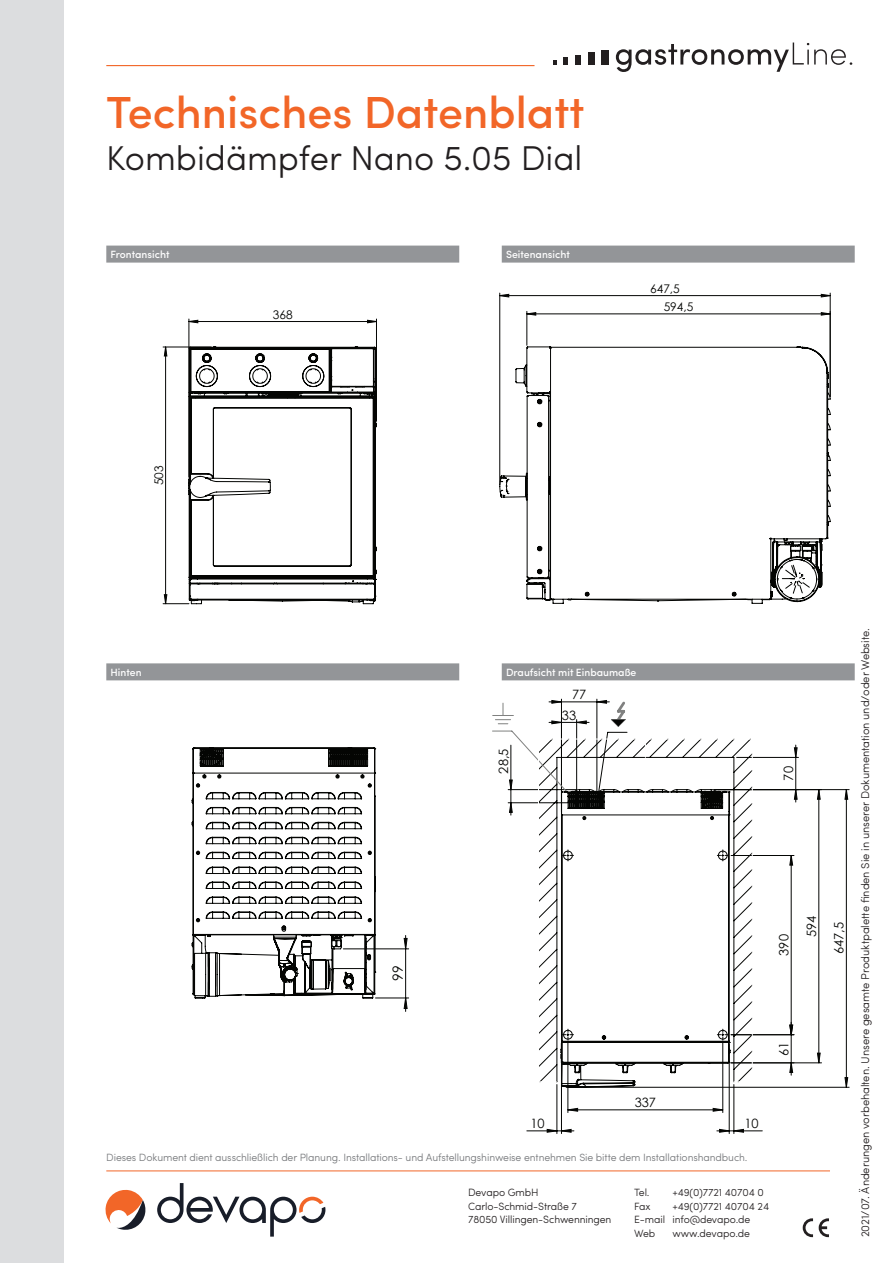
<style>
.page{position:relative;width:893px;height:1263px;background:#fff}
.page>*{position:absolute;margin:0;border:0;box-sizing:border-box;transform-origin:0 0}
.t1{font:500 45px "Sofia Pro";color:#f26628}
.t2{font:300 34.5px "Sofia Pro";color:#231f20}
.t3{font:13.95px "Century Gothic";color:#040503}
.t4{font:12.9px/27.6px "Century Gothic";color:#040503}
.t5{font:11.85px "Century Gothic";color:#040503}
.t6{font:300 11.25px "Sofia Pro";letter-spacing:-.01em;color:#231f20}
.t7{font:300 10.65px/13.5px "Sofia Pro";letter-spacing:-.01em;color:#231f20}
.t8{font:300 10.5px "Sofia Pro";letter-spacing:-.01em;color:#76787b}
.t9{font:300 10.5px/13.5px "Sofia Pro";letter-spacing:-.01em;color:#231f20}
.t10{font:500 10.5px "Sofia Pro";color:#fff}
</style>
<div class="page">
<div style="left:0;top:0;width:64px;height:1263px;background:#dcdddf"></div>
<svg style="left:616px;top:43px;width:236px;height:29px"></svg>
<svg style="left:553px;top:60px;width:4px;height:5px"></svg>
<div style="left:563px;top:57px;width:5px;height:8px;background:#231f20"></div>
<div style="left:575px;top:55px;width:6px;height:10px;background:#231f20"></div>
<div style="left:588px;top:52px;width:6px;height:13px;background:#231f20"></div>
<div style="left:601px;top:50px;width:8px;height:15px;background:#231f20"></div>
<hr style="left:106px;top:65px;width:428px;height:1px;background:#f26628">
<svg style="left:803px;top:1218px;width:26px;height:19px"></svg>
<hr style="left:106px;top:1171px;width:724px;height:1px;background:#f26628">
<svg style="left:157px;top:1183px;width:168px;height:53px"></svg>
<svg style="left:106px;top:1189px;width:40px;height:41px"></svg>
<svg style="left:106px;top:246px;width:749px;height:17px;background:#9b9da0"></svg>
<svg style="left:106px;top:663px;width:749px;height:17px;background:#9b9da0"></svg>
<hr style="left:146px;top:694px;width:249px;height:1px;background:#f47f44">
<hr style="left:146px;top:302px;width:249px;height:1px;background:#f47f44">
<hr style="left:189px;top:319px;width:1px;height:158px;background:#040503">
<hr style="left:376px;top:319px;width:1px;height:102px;background:#040503">
<svg style="left:188px;top:320px;width:188px;height:3px"></svg>
<svg style="left:192px;top:346px;width:185px;height:258px"></svg>
<svg style="left:163px;top:346px;width:29px;height:258px"></svg>
<hr style="left:484px;top:270px;width:361px;height:1px;background:#f47f44">
<hr style="left:830px;top:293px;width:1px;height:104px;background:#040503">
<hr style="left:499px;top:293px;width:1px;height:191px;background:#040503">
<hr style="left:527px;top:311px;width:1px;height:34px;background:#040503">
<svg style="left:499px;top:294px;width:332px;height:3px"></svg>
<svg style="left:526px;top:312px;width:305px;height:4px"></svg>
<svg style="left:499px;top:346px;width:332px;height:258px"></svg>
<hr style="left:892px;top:997px;width:1px;height:46px;background:#040503">
<hr style="left:574px;top:1087px;width:275px;height:1px;background:#040503">
<hr style="left:714px;top:789px;width:135px;height:1px;background:#040503">
<hr style="left:731px;top:1062px;width:90px;height:1px;background:#040503">
<hr style="left:557px;top:1084px;width:1px;height:49px;background:#040503">
<hr style="left:561px;top:1044px;width:1px;height:89px;background:#040503">
<hr style="left:527px;top:1130px;width:30px;height:1px;background:#040503">
<hr style="left:729px;top:1044px;width:1px;height:89px;background:#040503">
<hr style="left:734px;top:1084px;width:1px;height:49px;background:#040503">
<svg style="left:743px;top:1130px;width:19px;height:1px"></svg>
<hr style="left:752px;top:739px;width:1px;height:343px;background:#fff">
<svg style="left:844px;top:789px;width:6px;height:299px"></svg>
<svg style="left:817px;top:790px;width:4px;height:273px"></svg>
<svg style="left:547px;top:738px;width:196px;height:394px"></svg>
<svg style="left:509px;top:748px;width:288px;height:287px"></svg>
<svg style="left:789px;top:1022px;width:4px;height:53px"></svg>
<svg style="left:492px;top:699px;width:136px;height:109px"></svg>
<svg style="left:560px;top:789px;width:171px;height:299px"></svg>
<hr style="left:172px;top:1105px;width:254px;height:1px;background:#f47f44">
<hr style="left:172px;top:723px;width:254px;height:1px;background:#f47f44">
<svg style="left:173px;top:723px;width:235px;height:289px"></svg>
<hr style="left:375px;top:998px;width:34px;height:1px;background:#040503">
<hr style="left:343px;top:948px;width:66px;height:1px;background:#040503">
<hr style="left:172px;top:724px;width:1px;height:313px;background:#040503">
<svg style="left:404px;top:935px;width:3px;height:76px"></svg>
<svg style="left:191px;top:747px;width:185px;height:252px"></svg>
<h1 class="t1" style="left:106px;top:78px;width:480px">Technisches Datenblatt</h1>
<h2 class="t2" style="left:106px;top:132px;width:478px">Kombidämpfer Nano 5.05 Dial</h2>
<p class="t10" style="left:111px;top:247px;width:61px">Frontansicht</p>
<p class="t10" style="left:506px;top:247px;width:66px">Seitenansicht</p>
<p class="t5" style="left:273px;top:306px;width:21px">368</p>
<p class="t5" style="left:650px;top:280px;width:31px">647,5</p>
<p class="t5" style="left:664px;top:299px;width:31px">594,5</p>
<p class="t5" style="left:651px;top:299px;width:31px">594,5</p>
<p class="t5" style="left:150px;top:485px;width:21px;rotate:-90deg">503</p>
<p class="t10" style="left:111px;top:664px;width:33px">Hinten</p>
<p class="t10" style="left:506px;top:664px;width:132px">Draufsicht mit Einbaumaße</p>
<p class="t4" style="left:572px;top:680px;width:16px">77</p>
<p class="t4" style="left:489px;top:773px;width:26px;rotate:-90deg">28,5</p>
<p class="t4" style="left:562px;top:701px;width:16px">33</p>
<p class="t4" style="left:774px;top:781px;width:16px;rotate:-90deg">70</p>
<h3 class="t3" style="left:388px;top:981px;width:17px;rotate:-90deg">99</h3>
<p class="t4" style="left:770px;top:956px;width:23px;rotate:-90deg">390</p>
<p class="t4" style="left:797px;top:954px;width:40px;text-indent:18px;rotate:-90deg">594<br>647,5</p>
<p class="t4" style="left:770px;top:1056px;width:16px;rotate:-90deg">61</p>
<p class="t4" style="left:635px;top:1088px;width:23px">337</p>
<p class="t4" style="left:530px;top:1109px;width:16px">10</p>
<p class="t4" style="left:744px;top:1109px;width:16px">10</p>
<p class="t8" style="left:106px;top:1149px;width:643px">Dieses Dokument dient ausschließlich der Planung. Installations- und Aufstellungshinweise entnehmen Sie bitte dem Installationshandbuch.</p>
<p class="t7" style="left:468px;top:1185px;width:145px">Devapo GmbH<br>Carlo-Schmid-Straße 7<br>78050 Villingen-Schwenningen</p>
<p class="t9" style="left:634px;top:1185px;width:17px">Tel.</p>
<p class="t9" style="left:672px;top:1185px;width:93px">+49(0)7721 40704 0</p>
<p class="t9" style="left:634px;top:1198px;width:136px;text-indent:38px">+49(0)7721 40704 24<br>E-mail info@devapo.de<br>Web</p>
<p class="t9" style="left:634px;top:1198px;width:18px">Fax</p>
<p class="t9" style="left:672px;top:1225px;width:79px">www.devapo.de</p>
<p class="t6" style="left:857px;top:1237px;width:611px;rotate:-90deg">2021/07. Änderungen vorbehalten. Unsere gesamte Produktpalette finden Sie in unserer Dokumentation und/oder Website.</p>
</div>
